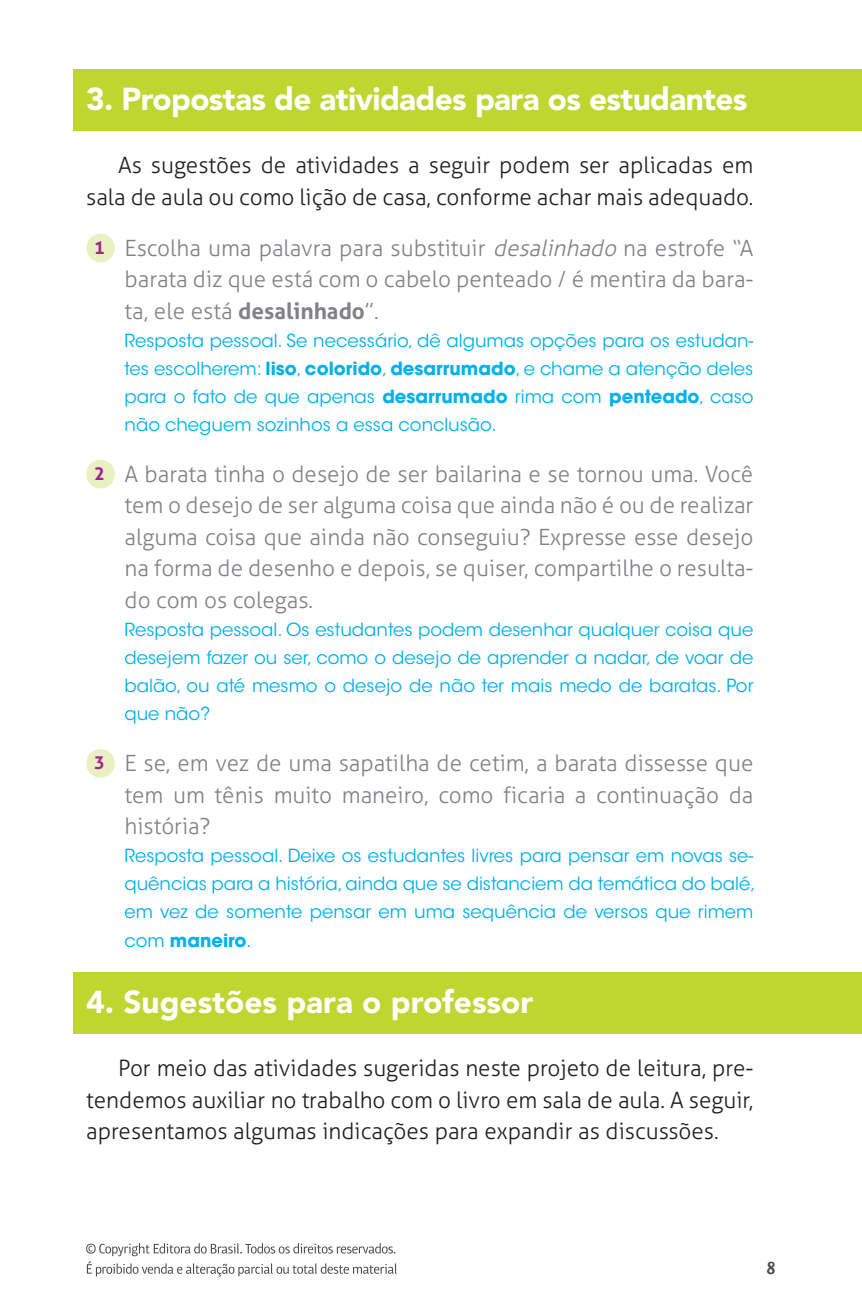
<style>
.page{position:relative;width:862px;height:1308px;background:#fff}
.page>*{position:absolute;margin:0;border:0;box-sizing:border-box;transform-origin:0 0}
.t1{font:900 31.5px "Avenir LT Std";letter-spacing:-.02em;color:#fff}
.t2{font:900 31.5px "Avenir LT Std";color:#fff}
.t3{font:300 22.5px/31.5px "Aller";color:#808285;text-align:justify}
.t4{font:300 22.5px/31.5px "Aller";color:#231f20;text-align:right}
.t5{font:18px/28.1px "ITC Avant Garde Std";color:#02b1e9;text-align:justify}
.t6{font:500 18px "Highlander Std";color:#4b4c4d}
.s1{font-weight:700;font-size:18px;color:#a2238e}
.s2{font-style:italic}
.s3{font-weight:700}
</style>
<div class="page">
<svg style="left:86px;top:1243px;width:310px;height:33px"></svg>
<div style="left:73px;top:69px;width:788px;height:61px;background:#bed630"></div>
<div style="left:73px;top:972px;width:788px;height:61px;background:#bed630"></div>
<div style="left:86px;top:233px;width:29px;height:29px;background:#e9f0c1;border-radius:50%"></div>
<div style="left:86px;top:460px;width:29px;height:28px;background:#e9f0c1;border-radius:50%"></div>
<div style="left:86px;top:749px;width:29px;height:28px;background:#e9f0c1;border-radius:50%"></div>
<h1 class="t1" style="left:86px;top:80px;width:662px">3. Propostas de atividades para os estudantes</h1>
<p class="t4" style="left:86px;top:149px;width:668px">As sugestões de atividades a seguir podem ser aplicadas em sala de aula ou como lição de casa, conforme achar mais adequado.</p>
<p class="t3" style="left:124px;top:231px;width:630px;text-indent:-30px"><span class="s1">1</span> Escolha uma palavra para substituir <span class="s2">desalinhado</span> na estrofe “A barata diz que está com o cabelo penteado / é mentira da bara&shy;ta, ele está <span class="s3">desalinhado</span>”.</p>
<p class="t5" style="left:124px;top:326px;width:630px">Resposta pessoal. Se necessário, dê algumas opções para os estudan&shy;tes escolherem: <span class="s3">liso</span>, <span class="s3">colorido</span>, <span class="s3">desarrumado</span>, e chame a atenção deles para o fato de que apenas <span class="s3">desarrumado</span> rima com <span class="s3">penteado</span>, caso não cheguem sozinhos a essa conclusão.</p>
<p class="t3" style="left:124px;top:458px;width:630px;text-indent:-30px"><span class="s1">2</span> A barata tinha o desejo de ser bailarina e se tornou uma. Você tem o desejo de ser alguma coisa que ainda não é ou de realizar alguma coisa que ainda não conseguiu? Expresse esse desejo na forma de desenho e depois, se quiser, compartilhe o resulta&shy;do com os colegas.</p>
<p class="t5" style="left:124px;top:615px;width:630px">Resposta pessoal. Os estudantes podem desenhar qualquer coisa que desejem fazer ou ser, como o desejo de aprender a nadar, de voar de balão, ou até mesmo o desejo de não ter mais medo de baratas. Por que não?</p>
<p class="t3" style="left:124px;top:747px;width:630px;text-indent:-30px"><span class="s1">3</span> E se, em vez de uma sapatilha de cetim, a barata dissesse que tem um tênis muito maneiro, como ficaria a continuação da história?</p>
<p class="t5" style="left:124px;top:841px;width:632px">Resposta pessoal. Deixe os estudantes livres para pensar em novas se&shy;quências para a história, ainda que se distanciem da temática do balé, em vez de somente pensar em uma sequência de versos que rimem com <span class="s3">maneiro</span>.</p>
<h1 class="t2" style="left:86px;top:983px;width:448px">4. Sugestões para o professor</h1>
<p class="t4" style="left:86px;top:1052px;width:668px;text-align:justify;text-indent:32px">Por meio das atividades sugeridas neste projeto de leitura, pre&shy;tendemos auxiliar no trabalho com o livro em sala de aula. A seguir, apresentamos algumas indicações para expandir as discussões.</p>
<p class="t6" style="left:765px;top:1257px;width:11px">8</p>
</div>
